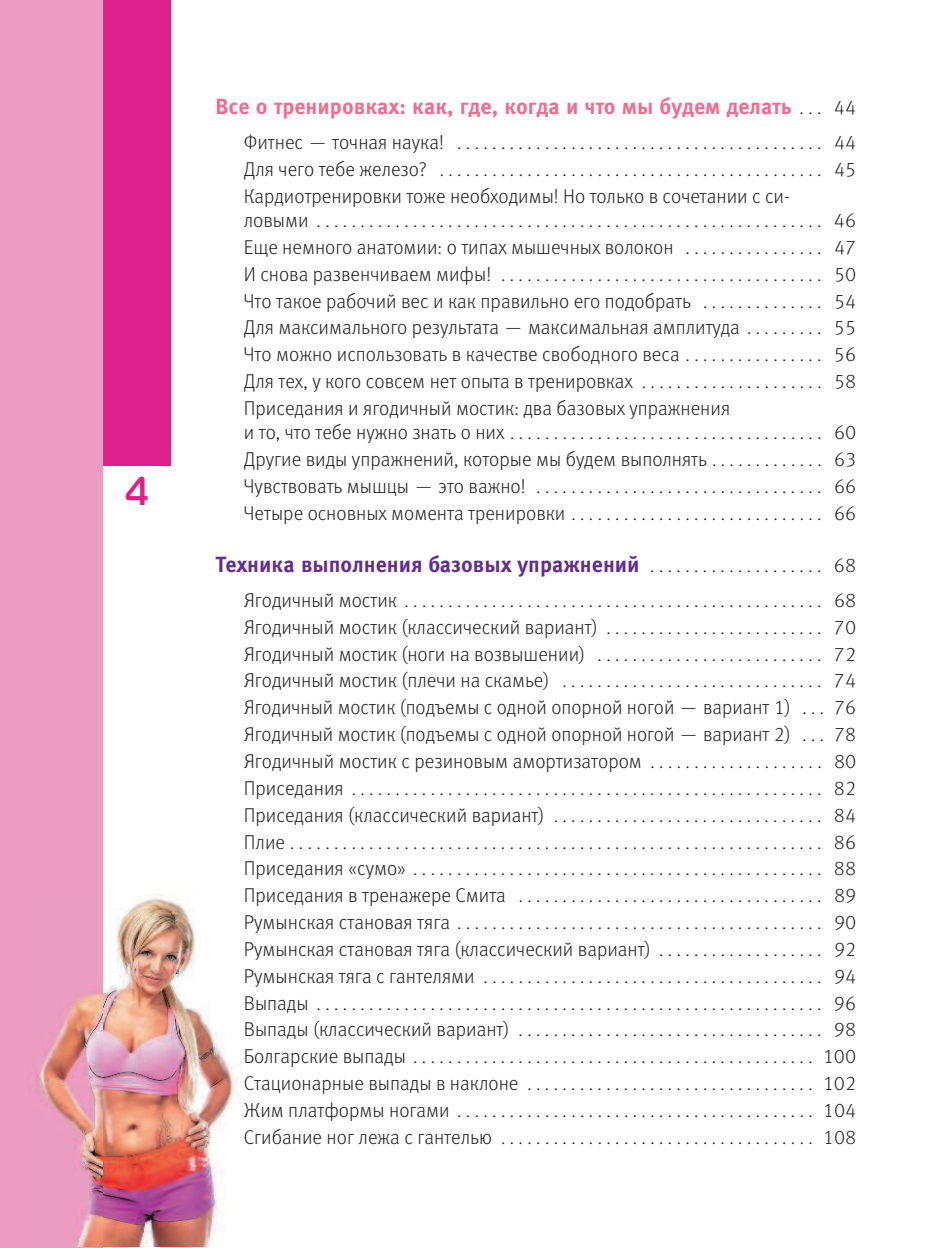
<style>
.page{position:relative;width:947px;height:1248px;background:#fff}
.page>*{position:absolute;margin:0;border:0;box-sizing:border-box;transform-origin:0 0}
.t1{font:700 40px "Magistral";color:#dd218b;scale:.85 1}
.t2{font:700 22px "Meta Offc Pro";color:#632d91}
.t3{font:700 22px "Meta Offc Pro";color:#f16c8f}
.t4{font:300 20px/26.8px "Meta Offc Pro";color:#231f20;text-align:justify}
.s1{font-weight:300;font-size:20px;color:#231f20}
</style>
<div class="page">
<div style="left:102px;top:0;width:69px;height:465px;background:#dd218b"></div>
<div style="left:0;top:0;width:102px;height:1247px;background:#eb9cc0"></div>
<img style="left:35px;top:893px;width:206px;height:352px">
<h1 class="t1" style="left:125px;top:467px;width:29px">4</h1>
<p class="t3" style="left:215px;top:94px;width:642px">Все о тренировках: как, где, когда и что мы будем делать <span class="s1">. . . 44</span></p>
<p class="t4" style="left:244px;top:130px;width:614px">Фитнес — точная наука! . . . . . . . . . . . . . . . . . . . . . . . . . . . . . . . . . . . . . . . . . . 44<br>Для чего тебе железо? . . . . . . . . . . . . . . . . . . . . . . . . . . . . . . . . . . . . . . . . . . . . 45<br>Кардиотренировки тоже необходимы! Но только в сочетании с си-</p>
<p class="t4" style="left:244px;top:208px;width:614px">ловыми . . . . . . . . . . . . . . . . . . . . . . . . . . . . . . . . . . . . . . . . . . . . . . . . . . . . . . . . . . 46<br>Еще немного анатомии: о типах мышечных волокон . . . . . . . . . . . . . . . . 47<br>И снова развенчиваем мифы! . . . . . . . . . . . . . . . . . . . . . . . . . . . . . . . . . . . . . 50<br>Что такое рабочий вес и как правильно его подобрать . . . . . . . . . . . . . . 54<br>Для максимального результата — максимальная амплитуда . . . . . . . . . 55<br>Что можно использовать в качестве свободного веса . . . . . . . . . . . . . . . . 56<br>Для тех, у кого совсем нет опыта в тренировках . . . . . . . . . . . . . . . . . . . . . 58<br>Приседания и ягодичный мостик: два базовых упражнения</p>
<p class="t4" style="left:244px;top:420px;width:614px">и то, что тебе нужно знать о них . . . . . . . . . . . . . . . . . . . . . . . . . . . . . . . . . . . . 60<br>Другие виды упражнений, которые мы будем выполнять . . . . . . . . . . . . . 63<br>Чувствовать мышцы — это важно! . . . . . . . . . . . . . . . . . . . . . . . . . . . . . . . . . 66<br>Четыре основных момента тренировки . . . . . . . . . . . . . . . . . . . . . . . . . . . . . 66</p>
<p class="t2" style="left:215px;top:552px;width:642px">Техника выполнения базовых упражнений <span class="s1">. . . . . . . . . . . . . . . . . . . . 68</span></p>
<p class="t4" style="left:244px;top:587px;width:614px">Ягодичный мостик . . . . . . . . . . . . . . . . . . . . . . . . . . . . . . . . . . . . . . . . . . . . . . . . 68<br>Ягодичный мостик (классический вариант) . . . . . . . . . . . . . . . . . . . . . . . . . 70<br>Ягодичный мостик (ноги на возвышении) . . . . . . . . . . . . . . . . . . . . . . . . . . 72<br>Ягодичный мостик (плечи на скамье) . . . . . . . . . . . . . . . . . . . . . . . . . . . . . . 74<br>Ягодичный мостик (подъемы с одной опорной ногой — вариант 1) . . . 76<br>Ягодичный мостик (подъемы с одной опорной ногой — вариант 2) . . . 78<br>Ягодичный мостик с резиновым амортизатором . . . . . . . . . . . . . . . . . . . . 80<br>Приседания . . . . . . . . . . . . . . . . . . . . . . . . . . . . . . . . . . . . . . . . . . . . . . . . . . . . . . 82<br>Приседания (классический вариант) . . . . . . . . . . . . . . . . . . . . . . . . . . . . . . . 84<br>Плие . . . . . . . . . . . . . . . . . . . . . . . . . . . . . . . . . . . . . . . . . . . . . . . . . . . . . . . . . . . . . 86<br>Приседания «сумо» . . . . . . . . . . . . . . . . . . . . . . . . . . . . . . . . . . . . . . . . . . . . . . . 88<br>Приседания в тренажере Смита . . . . . . . . . . . . . . . . . . . . . . . . . . . . . . . . . . . 89<br>Румынская становая тяга . . . . . . . . . . . . . . . . . . . . . . . . . . . . . . . . . . . . . . . . . . 90<br>Румынская становая тяга (классический вариант) . . . . . . . . . . . . . . . . . . . 92<br>Румынская тяга с гантелями . . . . . . . . . . . . . . . . . . . . . . . . . . . . . . . . . . . . . . . 94<br>Выпады . . . . . . . . . . . . . . . . . . . . . . . . . . . . . . . . . . . . . . . . . . . . . . . . . . . . . . . . . . 96<br>Выпады (классический вариант) . . . . . . . . . . . . . . . . . . . . . . . . . . . . . . . . . . . 98<br>Болгарские выпады . . . . . . . . . . . . . . . . . . . . . . . . . . . . . . . . . . . . . . . . . . . . . . 100<br>Стационарные выпады в наклоне . . . . . . . . . . . . . . . . . . . . . . . . . . . . . . . . . 102<br>Жим платформы ногами . . . . . . . . . . . . . . . . . . . . . . . . . . . . . . . . . . . . . . . . . 104<br>Сгибание ног лежа с гантелью . . . . . . . . . . . . . . . . . . . . . . . . . . . . . . . . . . . . 108</p>
</div>
